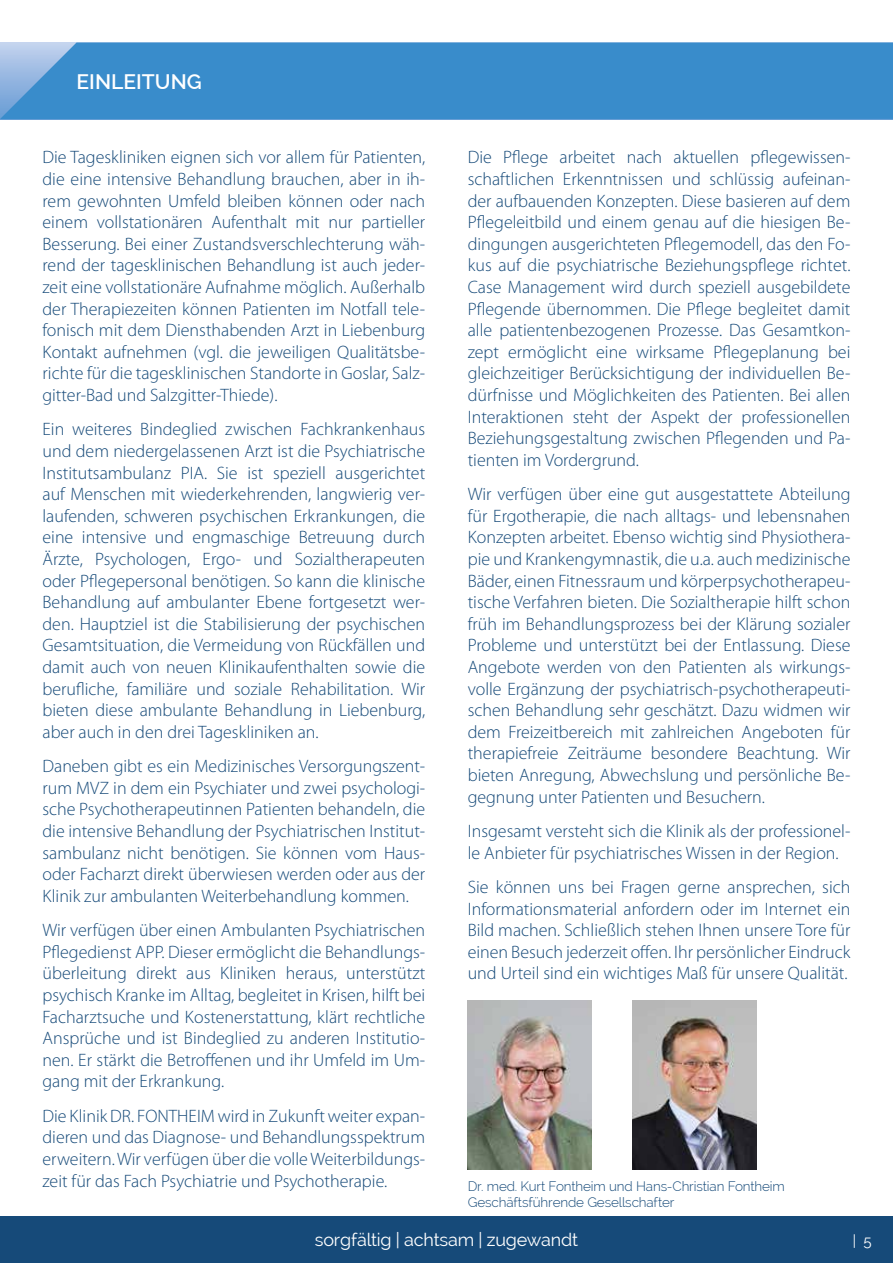
<style>
.page{position:relative;width:893px;height:1263px;background:#fff}
.page>*{position:absolute;margin:0;border:0;box-sizing:border-box;transform-origin:0 0}
.t1{font:600 21px "Raleway";color:#fff}
.t2{font:300 18px/21.6px "Myriad Pro";color:#164a79;text-align:justify}
.t3{font:18px "Raleway";letter-spacing:-.01em;color:#fff}
.t4{font:15px "Raleway";color:#fff}
.t5{font:300 13.5px/16.2px "Raleway";letter-spacing:-.01em;color:#164a79}
</style>
<div class="page">
<div style="left:0;top:1216px;width:893px;height:47px;background:#164a79"></div>
<div style="left:0;top:43px;width:893px;height:76px;background:#398ccb"></div>
<img style="left:632px;top:1001px;width:124px;height:168px">
<img style="left:468px;top:1001px;width:124px;height:168px">
<p class="t1" style="left:77px;top:69px;width:127px">EINLEITUNG</p>
<p class="t2" style="left:43px;top:146px;width:384px">Die Tageskliniken eignen sich vor allem für Patienten, die eine intensive Behandlung brauchen, aber in ih&shy;rem gewohnten Umfeld bleiben können oder nach einem vollstationären Aufenthalt mit nur partieller Besserung. Bei einer Zustandsverschlechterung wäh&shy;rend der tagesklinischen Behandlung ist auch jeder&shy;zeit eine vollstationäre Aufnahme möglich. Außerhalb der Therapiezeiten können Patienten im Notfall tele&shy;fonisch mit dem Diensthabenden Arzt in Liebenburg Kontakt aufnehmen (vgl. die jeweiligen Qualitätsbe&shy;richte für die tagesklinischen Standorte in Goslar, Salz&shy;gitter-Bad und Salzgitter-Thiede).</p>
<p class="t2" style="left:43px;top:418px;width:384px">Ein weiteres Bindeglied zwischen Fachkrankenhaus und dem niedergelassenen Arzt ist die Psychiatrische Institutsambulanz PIA. Sie ist speziell ausgerichtet auf Menschen mit wiederkehrenden, langwierig ver&shy;laufenden, schweren psychischen Erkrankungen, die eine intensive und engmaschige Betreuung durch Ärzte, Psychologen, Ergo- und Sozialtherapeuten oder Pflegepersonal benötigen. So kann die klinische Behandlung auf ambulanter Ebene fortgesetzt wer&shy;den. Hauptziel ist die Stabilisierung der psychischen Gesamtsituation, die Vermeidung von Rückfällen und damit auch von neuen Klinikaufenthalten sowie die berufliche, familiäre und soziale Rehabilitation. Wir bieten diese ambulante Behandlung in Liebenburg, aber auch in den drei Tageskliniken an.</p>
<p class="t2" style="left:43px;top:755px;width:384px">Daneben gibt es ein Medizinisches Versorgungszent&shy;rum MVZ in dem ein Psychiater und zwei psychologi&shy;sche Psychotherapeutinnen Patienten behandeln, die die intensive Behandlung der Psychiatrischen Institut&shy;sambulanz nicht benötigen. Sie können vom Haus&shy;oder Facharzt direkt überwiesen werden oder aus der Klinik zur ambulanten Weiterbehandlung kommen.</p>
<p class="t2" style="left:43px;top:919px;width:384px">Wir verfügen über einen Ambulanten Psychiatrischen Pflegedienst APP. Dieser ermöglicht die Behandlungs&shy;überleitung direkt aus Kliniken heraus, unterstützt psychisch Kranke im Alltag, begleitet in Krisen, hilft bei Facharztsuche und Kostenerstattung, klärt rechtliche Ansprüche und ist Bindeglied zu anderen Institutio&shy;nen. Er stärkt die Betroffenen und ihr Umfeld im Um&shy;gang mit der Erkrankung.</p>
<p class="t2" style="left:43px;top:1105px;width:384px">Die Klinik DR. FONTHEIM wird in Zukunft weiter expan&shy;dieren und das Diagnose- und Behandlungsspektrum erweitern. Wir verfügen über die volle Weiterbildungs&shy;zeit für das Fach Psychiatrie und Psychotherapie.</p>
<p class="t2" style="left:468px;top:146px;width:384px">Die Pflege arbeitet nach aktuellen pflegewissen&shy;schaftlichen Erkenntnissen und schlüssig aufeinan&shy;der aufbauenden Konzepten. Diese basieren auf dem Pflegeleitbild und einem genau auf die hiesigen Be&shy;dingungen ausgerichteten Pflegemodell, das den Fo&shy;kus auf die psychiatrische Beziehungspflege richtet.<br>Case Management wird durch speziell ausgebildete Pflegende übernommen. Die Pflege begleitet damit alle patientenbezogenen Prozesse. Das Gesamtkon&shy;zept ermöglicht eine wirksame Pflegeplanung bei gleichzeitiger Berücksichtigung der individuellen Be&shy;dürfnisse und Möglichkeiten des Patienten. Bei allen Interaktionen steht der Aspekt der professionellen Beziehungsgestaltung zwischen Pflegenden und Pa&shy;tienten im Vordergrund.</p>
<p class="t2" style="left:468px;top:483px;width:384px">Wir verfügen über eine gut ausgestattete Abteilung für Ergotherapie, die nach alltags- und lebensnahen Konzepten arbeitet. Ebenso wichtig sind Physiothera&shy;pie und Krankengymnastik, die u.a. auch medizinische Bäder, einen Fitnessraum und körperpsychotherapeu&shy;tische Verfahren bieten. Die Sozialtherapie hilft schon früh im Behandlungsprozess bei der Klärung sozialer Probleme und unterstützt bei der Entlassung. Diese Angebote werden von den Patienten als wirkungs&shy;volle Ergänzung der psychiatrisch-psychotherapeuti&shy;schen Behandlung sehr geschätzt. Dazu widmen wir dem Freizeitbereich mit zahlreichen Angeboten für therapiefreie Zeiträume besondere Beachtung. Wir bieten Anregung, Abwechslung und persönliche Be&shy;gegnung unter Patienten und Besuchern.</p>
<p class="t2" style="left:468px;top:820px;width:384px">Insgesamt versteht sich die Klinik als der professionel&shy;le Anbieter für psychiatrisches Wissen in der Region.</p>
<p class="t2" style="left:468px;top:876px;width:384px">Sie können uns bei Fragen gerne ansprechen, sich Informationsmaterial anfordern oder im Internet ein Bild machen. Schließlich stehen Ihnen unsere Tore für einen Besuch jederzeit offen. Ihr persönlicher Eindruck und Urteil sind ein wichtiges Maß für unsere Qualität.</p>
<p class="t5" style="left:468px;top:1178px;width:319px">Dr. med. Kurt Fontheim und Hans-Christian Fontheim<br>Geschäftsführende Gesellschafter</p>
<p class="t3" style="left:315px;top:1229px;width:265px">sorgfältig | achtsam | zugewandt</p>
<p class="t4" style="left:853px;top:1232px;width:20px">| 5</p>
</div>
